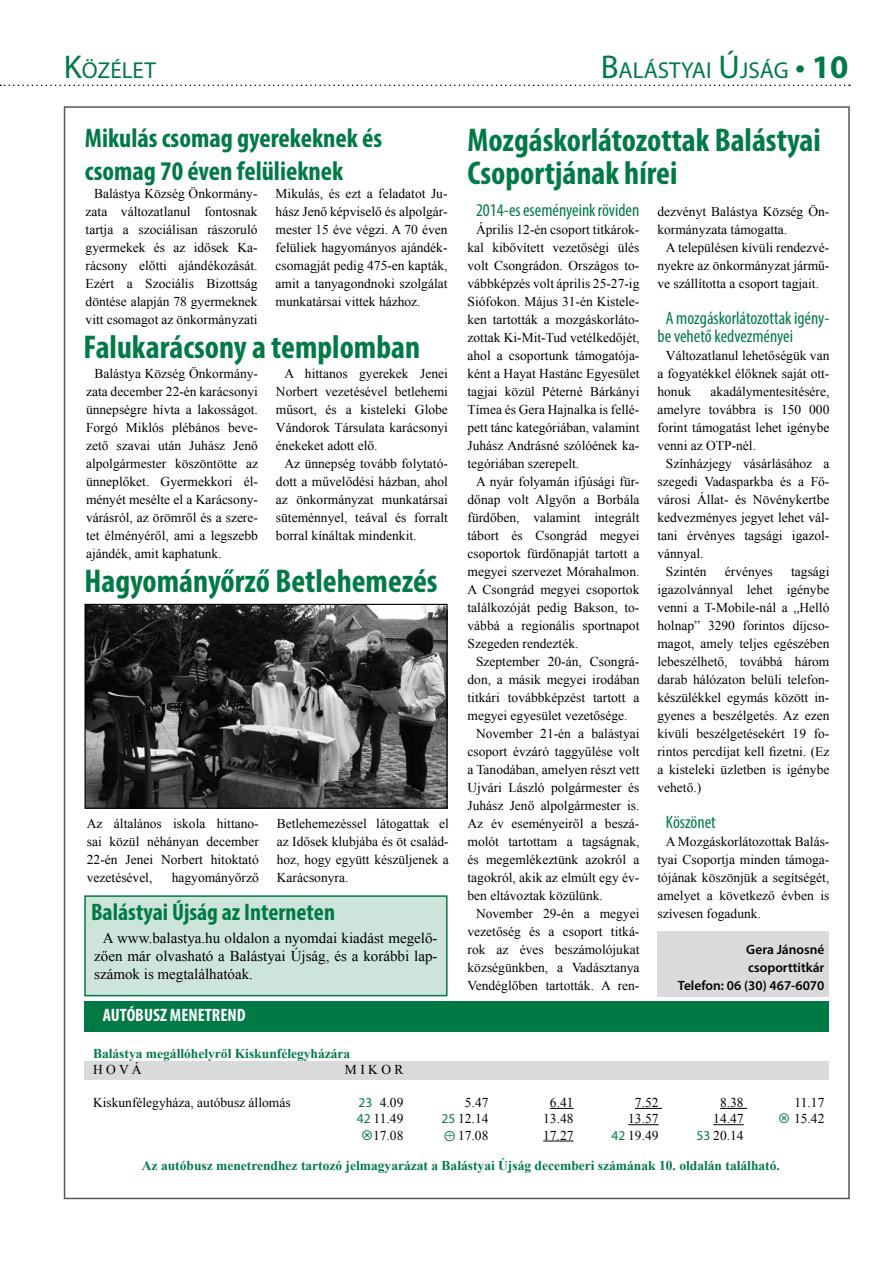
<style>
.page{position:relative;width:893px;height:1263px;background:#fff}
.page>*{position:absolute;margin:0;border:0;box-sizing:border-box;transform-origin:0 0}
.t1{font:700 condensed 33px/33px "Myriad Pro";color:#007a45}
.t2{font:700 condensed 27px/33px "Myriad Pro";color:#007a45}
.t3{font:700 condensed 24px "Myriad Pro";color:#007a45}
.t4{font:23.1px "Myriad Pro";color:#007a45}
.t5{font:condensed 18px/18px "Myriad Pro";color:#007a45}
.t6{font:700 condensed 18px "Myriad Pro";color:#fff}
.t7{font:15px/18px "Times New Roman";color:#000;text-align:justify}
.t8{font:13.5px/18px "Times New Roman";color:#000;text-align:justify}
.t9{font:700 13.5px "Times New Roman";color:#007a45}
.t10{font:600 13.5px/18px "Myriad Pro";color:#000;text-align:right}
.s1{font-size:33px}
.s2{font-family:"Times New Roman";font-weight:700;font-size:27px}
.s3{font-weight:700;font-size:33px}
.s4{font-family:"Myriad Pro";color:#007a45}
.s5{color:#007a45}
</style>
<div class="page">
<svg style="left:0;top:85px;width:850px;height:1px"></svg>
<div style="left:85px;top:1061px;width:744px;height:18px;background:#d8dadb"></div>
<div style="left:657px;top:931px;width:172px;height:65px;background:#d8dadb"></div>
<div style="left:85px;top:1001px;width:744px;height:31px;background:#007a45"></div>
<svg style="left:550px;top:1108px;width:24px;height:1px"></svg>
<svg style="left:635px;top:1108px;width:27px;height:1px"></svg>
<svg style="left:720px;top:1108px;width:27px;height:1px"></svg>
<hr style="left:628px;top:1124px;width:31px;height:1px;background:#000">
<hr style="left:713px;top:1124px;width:31px;height:1px;background:#000">
<hr style="left:543px;top:1141px;width:31px;height:1px;background:#000">
<img style="left:86px;top:606px;width:360px;height:201px">
<div style="left:84px;top:604px;width:364px;height:205px;border:1px solid #000"></div>
<div style="left:85px;top:896px;width:362px;height:100px;background:#cce4da"></div>
<div style="left:84px;top:895px;width:363px;height:101px;border:2px solid #007a45"></div>
<h3 class="t4" style="left:64px;top:56px;width:94px"><span class="s1">K</span>ÖZÉLET</h3>
<h3 class="t4" style="left:601px;top:56px;width:249px"><span class="s1">B</span>ALÁSTYAI <span class="s1">Ú</span>JSÁG <span class="s2">•</span> <span class="s3">10</span></h3>
<h2 class="t2" style="left:85px;top:121px;width:299px">Mikulás csomag gyerekeknek és csomag 70 éven felülieknek</h2>
<p class="t8" style="left:86px;top:184px;width:173px;text-indent:9px">Balástya Község Önkormány&shy;zata változatlanul fontosnak tartja a szociálisan rászoruló gyermekek és az idősek Ka&shy;rácsony előtti ajándékozását.<br>Ezért a Szociális Bizottság döntése alapján 78 gyermeknek vitt csomagot az önkormányzati</p>
<p class="t8" style="left:276px;top:184px;width:173px">Mikulás, és ezt a feladatot Ju&shy;hász Jenő képviselő és alpolgár&shy;mester 15 éve végzi. A 70 éven felüliek hagyományos ajándék&shy;csomagját pedig 475-en kapták, amit a tanyagondnoki szolgálat munkatársai vittek házhoz.</p>
<p class="t8" style="left:86px;top:364px;width:173px;text-indent:9px">Balástya Község Önkormány&shy;zata december 22-én karácsonyi ünnepségre hívta a lakosságot.<br>Forgó Miklós plébános beve&shy;zető szavai után Juhász Jenő alpolgármester köszöntötte az ünneplőket. Gyermekkori él&shy;ményét mesélte el a Karácsony&shy;várásról, az örömről és a szere&shy;tet élményéről, ami a legszebb ajándék, amit kaphatunk.</p>
<p class="t8" style="left:276px;top:364px;width:173px;text-indent:9px">A hittanos gyerekek Jenei Norbert vezetésével betlehemi műsort, és a kisteleki Globe Vándorok Társulata karácsonyi énekeket adott elő.</p>
<h1 class="t1" style="left:83px;top:330px;width:338px">Falukarácsony a templomban</h1>
<p class="t8" style="left:276px;top:454px;width:173px;text-indent:9px">Az ünnepség tovább folytató&shy;dott a művelődési házban, ahol az önkormányzat munkatársai süteménnyel, teával és forralt borral kínáltak mindenkit.</p>
<h1 class="t1" style="left:85px;top:564px;width:355px">Hagyományőrző Betlehemezés</h1>
<p class="t8" style="left:87px;top:814px;width:173px">Az általános iskola hittano&shy;sai közül néhányan december 22-én Jenei Norbert hitoktató vezetésével,</p>
<p class="t8" style="left:172px;top:868px;width:88px">hagyományőrző</p>
<p class="t8" style="left:277px;top:814px;width:173px">Betlehemezéssel látogattak el az Idősek klubjába és öt család&shy;hoz, hogy együtt készüljenek a Karácsonyra.</p>
<h3 class="t3" style="left:91px;top:897px;width:245px">Balástyai Újság az Interneten</h3>
<p class="t7" style="left:94px;top:928px;width:345px;text-indent:8px">A www.balastya.hu oldalon a nyomdai kiadást megelő&shy;zően már olvasható a Balástyai Újság, és a korábbi lap&shy;számok is megtalálhatóak.</p>
<h3 class="t6" style="left:103px;top:1004px;width:144px">AUTÓBUSZ MENETREND</h3>
<h1 class="t1" style="left:467px;top:123px;width:355px">Mozgáskorlátozottak Balástyai<br>Csoportjának hírei</h1>
<h3 class="t5" style="left:476px;top:201px;width:165px">2014-es eseményeink röviden</h3>
<p class="t8" style="left:467px;top:220px;width:173px;text-indent:9px">Április 12-én csoport titkárok&shy;kal kibővített vezetőségi ülés volt Csongrádon. Országos to&shy;vábbképzés volt április 25-27-ig Siófokon. Május 31-én Kistele&shy;ken tartották a mozgáskorláto&shy;zottak Ki-Mit-Tud vetélkedőjét, ahol a csoportunk támogatója&shy;ként a Hayat Hastánc Egyesület tagjai közül Péterné Bárkányi Tímea és Gera Hajnalka is fellé&shy;pett tánc kategóriában, valamint Juhász Andrásné szólóének ka&shy;tegóriában szerepelt.</p>
<p class="t8" style="left:467px;top:472px;width:173px;text-indent:9px">A nyár folyamán ifjúsági für&shy;dőnap volt Algyőn a Borbála fürdőben, valamint integrált tábort és Csongrád megyei csoportok fürdőnapját tartott a megyei szervezet Mórahalmon.<br>A Csongrád megyei csoportok találkozóját pedig Bakson, to&shy;vábbá a regionális sportnapot Szegeden rendezték.</p>
<p class="t8" style="left:476px;top:652px;width:165px">Szeptember 20-án, Csongrá-</p>
<p class="t8" style="left:467px;top:670px;width:173px">don, a másik megyei irodában</p>
<p class="t8" style="left:467px;top:688px;width:173px">titkári továbbképzést tartott a</p>
<p class="t8" style="left:467px;top:706px;width:162px">megyei egyesület vezetősége.</p>
<p class="t8" style="left:476px;top:724px;width:165px">November 21-én a balástyai</p>
<p class="t8" style="left:467px;top:742px;width:173px">csoport évzáró taggyűlése volt</p>
<p class="t8" style="left:467px;top:760px;width:173px">a Tanodában, amelyen részt vett</p>
<p class="t8" style="left:467px;top:778px;width:173px">Ujvári László polgármester és</p>
<p class="t8" style="left:467px;top:796px;width:173px">Juhász Jenő alpolgármester is.</p>
<p class="t8" style="left:467px;top:814px;width:173px">Az év eseményeiről a beszá-</p>
<p class="t8" style="left:467px;top:832px;width:173px">molót tartottam a tagságnak,</p>
<p class="t8" style="left:467px;top:850px;width:173px">és megemlékeztünk azokról a</p>
<p class="t8" style="left:467px;top:868px;width:173px">tagokról, akik az elmúlt egy év-</p>
<p class="t8" style="left:467px;top:886px;width:137px">ben eltávoztak közülünk.</p>
<p class="t8" style="left:476px;top:904px;width:165px">November 29-én a megyei</p>
<p class="t8" style="left:467px;top:922px;width:173px">vezetőség és a csoport titká-</p>
<p class="t8" style="left:467px;top:940px;width:173px">rok az éves beszámolójukat</p>
<p class="t8" style="left:467px;top:958px;width:173px">községünkben, a Vadásztanya</p>
<p class="t8" style="left:467px;top:976px;width:173px">Vendéglőben tartották. A ren-</p>
<p class="t8" style="left:657px;top:202px;width:173px">dezvényt Balástya Község Ön&shy;kormányzata támogatta.</p>
<p class="t8" style="left:657px;top:238px;width:173px;text-indent:9px">A településen kívüli rendezvé&shy;nyekre az önkormányzat jármű&shy;ve szállította a csoport tagjait.</p>
<h3 class="t5" style="left:657px;top:309px;width:173px;text-indent:8px">A mozgáskorlátozottak igény&shy;be vehető kedvezményei</h3>
<p class="t8" style="left:657px;top:346px;width:173px;text-indent:9px">Változatlanul lehetőségük van a fogyatékkel élőknek saját ott&shy;honuk</p>
<p class="t8" style="left:657px;top:382px;width:173px;text-indent:53px">akadálymentesítésére, amelyre továbbra is 150 000 forint támogatást lehet igénybe venni az OTP-nél.</p>
<p class="t8" style="left:666px;top:454px;width:165px">Színházjegy vásárlásához a</p>
<p class="t8" style="left:657px;top:472px;width:173px">szegedi Vadasparkba és a Fő-</p>
<p class="t8" style="left:657px;top:490px;width:173px">városi Állat- és Növénykertbe</p>
<p class="t8" style="left:657px;top:508px;width:173px">kedvezményes jegyet lehet vál-</p>
<p class="t8" style="left:657px;top:526px;width:173px">tani érvényes tagsági igazol-</p>
<p class="t8" style="left:657px;top:544px;width:48px">vánnyal.</p>
<p class="t8" style="left:666px;top:562px;width:42px">Szintén</p>
<p class="t8" style="left:725px;top:562px;width:49px">érvényes</p>
<p class="t8" style="left:657px;top:562px;width:173px;text-indent:134px">tagsági igazolvánnyal lehet igénybe venni a T-Mobile-nál a „Helló holnap” 3290 forintos díjcso&shy;magot, amely teljes egészében lebeszélhető, továbbá három darab hálózaton belüli telefon&shy;készülékkel egymás között in&shy;gyenes a beszélgetés. Az ezen kívüli beszélgetésekért 19 fo&shy;rintos percdíjat kell fizetni. (Ez a kisteleki üzletben is igénybe vehető.)</p>
<h3 class="t5" style="left:666px;top:813px;width:51px">Köszönet</h3>
<p class="t8" style="left:657px;top:832px;width:173px;text-indent:9px">A Mozgáskorlátozottak Balás&shy;tyai Csoportja minden támoga&shy;tójának köszönjük a segítségét, amelyet a következő évben is szívesen fogadunk.</p>
<p class="t10" style="left:678px;top:940px;width:148px">Gera Jánosné csoporttitkár<br>Telefon: 06 (30) 467-6070</p>
<p class="t9" style="left:93px;top:1044px;width:259px">Balástya megállóhelyről Kiskunfélegyházára</p>
<p class="t8" style="left:93px;top:1060px;width:50px">H O V Á</p>
<p class="t8" style="left:345px;top:1060px;width:60px">M I K O R</p>
<p class="t8" style="left:93px;top:1093px;width:199px">Kiskunfélegyháza, autóbusz állomás</p>
<p class="t8" style="left:358px;top:1093px;width:47px"><span class="s4">23</span> 4.09</p>
<p class="t8" style="left:465px;top:1093px;width:25px">5.47</p>
<p class="t8" style="left:550px;top:1093px;width:25px">6.41</p>
<p class="t8" style="left:635px;top:1093px;width:25px">7.52</p>
<p class="t8" style="left:720px;top:1093px;width:25px">8.38</p>
<p class="t8" style="left:794px;top:1093px;width:31px">11.17</p>
<p class="t8" style="left:357px;top:1109px;width:48px"><span class="s4">42</span> 11.49</p>
<p class="t8" style="left:441px;top:1109px;width:49px"><span class="s4">25</span> 12.14</p>
<p class="t8" style="left:543px;top:1109px;width:32px">13.48</p>
<p class="t8" style="left:628px;top:1109px;width:32px">13.57</p>
<p class="t8" style="left:713px;top:1109px;width:32px">14.47</p>
<p class="t8" style="left:794px;top:1109px;width:32px">15.42</p>
<p class="t8" style="left:373px;top:1126px;width:32px">17.08</p>
<p class="t8" style="left:446px;top:1126px;width:44px"><span class="s5">+</span> 17.08</p>
<p class="t8" style="left:543px;top:1126px;width:32px">17.27</p>
<p class="t8" style="left:611px;top:1126px;width:49px"><span class="s4">42</span> 19.49</p>
<p class="t8" style="left:696px;top:1126px;width:49px"><span class="s4">53</span> 20.14</p>
<p class="t9" style="left:142px;top:1156px;width:639px">Az autóbusz menetrendhez tartozó jelmagyarázat a Balástyai Újság decemberi számának 10. oldalán található.</p>
</div>
